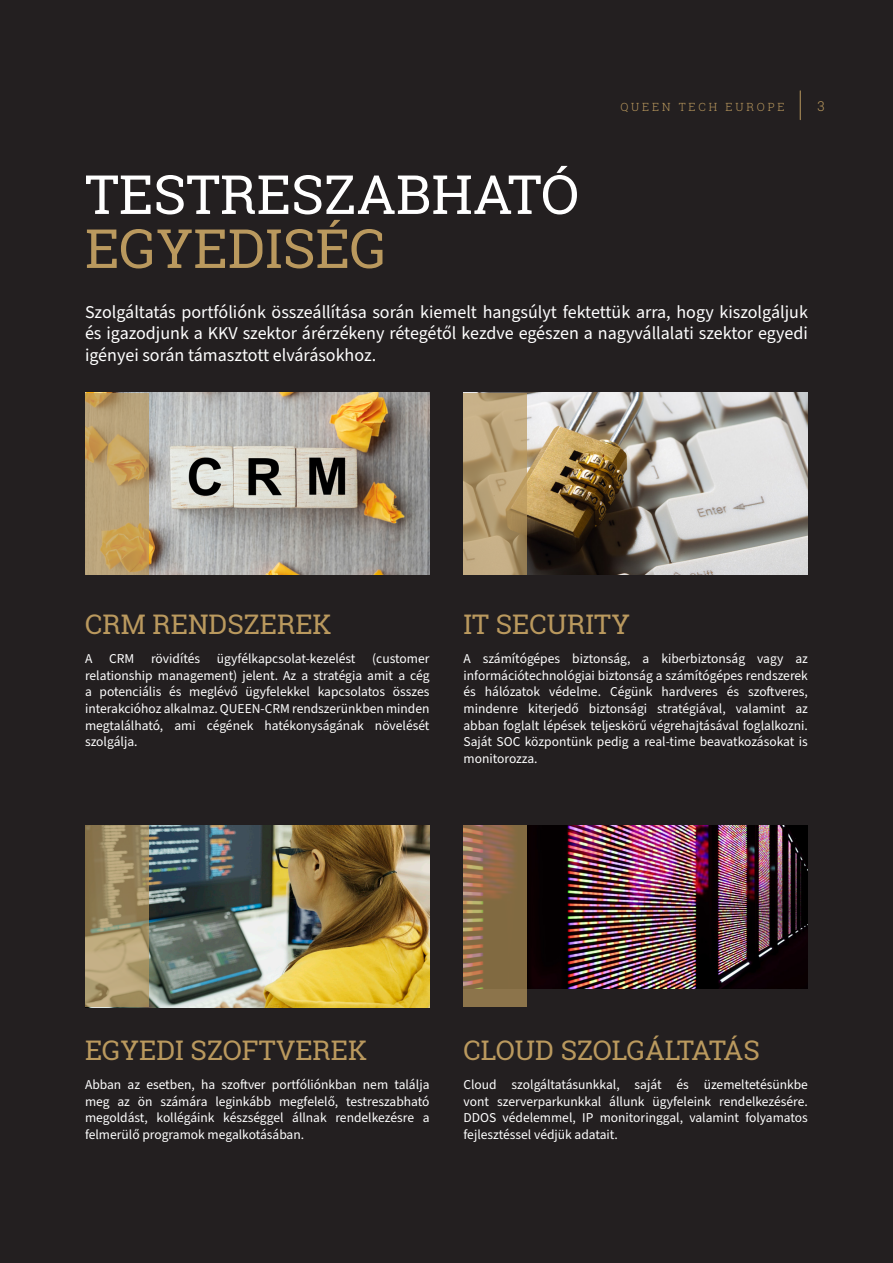
<style>
.page{position:relative;width:893px;height:1263px;background:#231f20}
.page>*{position:absolute;margin:0;border:0;box-sizing:border-box;transform-origin:0 0}
.t1{font:54px "Roboto Slab";color:#fff}
.t2{font:54px "Roboto Slab";color:#ba995e}
.t3{font:27px "Roboto Slab";color:#ba995e}
.t4{font:18px/21.6px "Source Sans Pro";color:#fff;text-align:justify}
.t5{font:13.5px/16.5px "Source Sans Pro";color:#fff;text-align:justify}
.t6{font:300 13.5px "Roboto Slab";color:#ba995e}
.t7{font:300 11.25px "Roboto Slab";letter-spacing:.25em;color:#ba995e}
</style>
<div class="page">
<img style="left:149px;top:393px;width:280px;height:181px">
<img style="left:149px;top:825px;width:280px;height:182px">
<img style="left:527px;top:393px;width:281px;height:181px">
<img style="left:527px;top:825px;width:281px;height:163px">
<svg style="left:85px;top:393px;width:64px;height:181px;background:#bea06a"></svg>
<svg style="left:85px;top:825px;width:64px;height:182px;background:#a39168"></svg>
<svg style="left:463px;top:393px;width:64px;height:181px;background:#b9a176"></svg>
<svg style="left:463px;top:825px;width:64px;height:182px;background:#8e6f4a"></svg>
<svg style="left:800px;top:91px;width:1px;height:29px"></svg>
<p class="t7" style="left:620px;top:99px;width:166px">QUEEN TECH EUROPE</p>
<p class="t6" style="left:817px;top:97px;width:9px">3</p>
<p class="t1" style="left:85px;top:157px;width:495px">TESTRESZABHATÓ</p>
<p class="t2" style="left:85px;top:211px;width:303px">EGYEDISÉG</p>
<p class="t4" style="left:85px;top:302px;width:724px">Szolgáltatás portfóliónk összeállítása során kiemelt hangsúlyt fektettük arra, hogy kiszolgáljuk és igazodjunk a KKV szektor árérzékeny rétegétől kezdve egészen a nagyvállalati szektor egyedi igényei során támasztott elvárásokhoz.</p>
<p class="t3" style="left:85px;top:606px;width:248px">CRM RENDSZEREK</p>
<p class="t3" style="left:463px;top:606px;width:168px">IT SECURITY</p>
<p class="t5" style="left:85px;top:651px;width:346px">A CRM rövidítés ügyfélkapcsolat-kezelést (customer relationship management) jelent. Az a stratégia amit a cég a potenciális és meglévő ügyfelekkel kapcsolatos összes interakcióhoz alkalmaz. QUEEN-CRM rendszerünkben minden megtalálható, ami cégének hatékonyságának növelését szolgálja.</p>
<p class="t5" style="left:463px;top:651px;width:346px">A számítógépes biztonság, a kiberbiztonság vagy az információtechnológiai biztonság a számítógépes rendszerek és hálózatok védelme. Cégünk hardveres és szoftveres, mindenre kiterjedő biztonsági stratégiával, valamint az abban foglalt lépések teljeskörű végrehajtásával foglalkozni.<br>Saját SOC központünk pedig a real-time beavatkozásokat is monitorozza.</p>
<p class="t3" style="left:85px;top:1032px;width:284px">EGYEDI SZOFTVEREK</p>
<p class="t3" style="left:463px;top:1032px;width:298px">CLOUD SZOLGÁLTATÁS</p>
<p class="t5" style="left:85px;top:1077px;width:346px">Abban az esetben, ha szoftver portfóliónkban nem találja meg az ön számára leginkább megfelelő, testreszabható megoldást, kollégáink készséggel állnak rendelkezésre a felmerülő programok megalkotásában.</p>
<p class="t5" style="left:463px;top:1077px;width:346px">Cloud szolgáltatásunkkal, saját és üzemeltetésünkbe vont szerverparkunkkal állunk ügyfeleink rendelkezésére.<br>DDOS védelemmel, IP monitoringgal, valamint folyamatos fejlesztéssel védjük adatait.</p>
</div>
